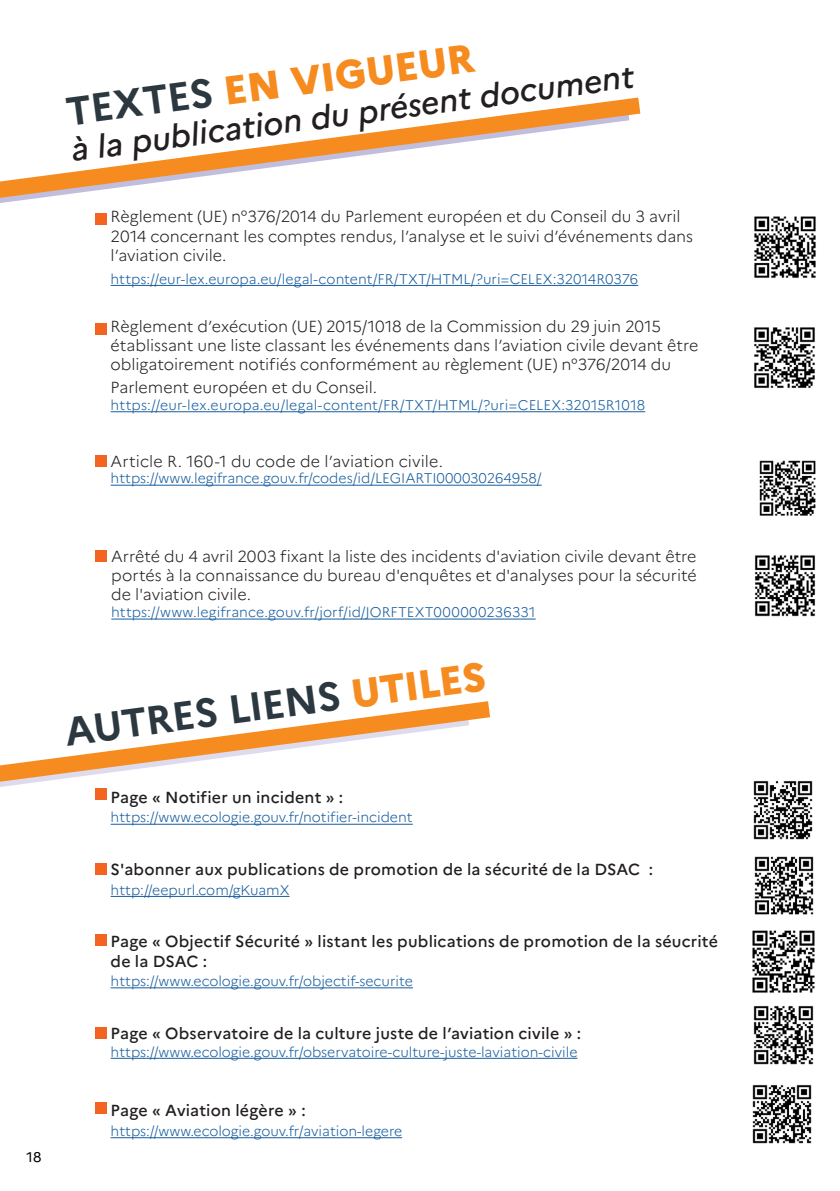
<style>
.page{position:relative;width:840px;height:1191px;background:#fff}
.page>*{position:absolute;margin:0;border:0;box-sizing:border-box;transform-origin:0 0}
.t1{font:700 40px "Marianne";color:#2c3840}
.t2{font:800 40px "Marianne";color:#f68b1f}
.t3{font:italic 500 32px "Marianne";color:#231f20}
.texte{font:300 16px/19.2px "Marianne";color:#231f20}
.t4{font:500 16px/20px "Marianne";letter-spacing:.01em;color:#231f20}
.texte-2{font:300 14px "Marianne";color:#175d9e}
.t5{font:14px "Marianne";color:#000001}
.s1{font-weight:700;color:#2c3840}
.s2{font-weight:800;color:#f68b1f}
</style>
<div class="page">
<svg style="left:0;top:98px;width:640px;height:100px"></svg>
<svg style="left:0;top:701px;width:490px;height:86px"></svg>
<hr style="left:110px;top:285px;width:528px;height:1px;background:#175d9e">
<img style="left:754px;top:216px;width:62px;height:62px">
<img style="left:754px;top:327px;width:61px;height:61px">
<hr style="left:110px;top:411px;width:535px;height:1px;background:#175d9e">
<img style="left:759px;top:460px;width:57px;height:56px">
<hr style="left:110px;top:485px;width:431px;height:1px;background:#175d9e">
<div style="left:95px;top:213px;width:11px;height:12px;background:#f36421"></div>
<div style="left:95px;top:323px;width:11px;height:11px;background:#f36421"></div>
<div style="left:95px;top:455px;width:11px;height:11px;background:#f36421"></div>
<hr style="left:110px;top:824px;width:302px;height:1px;background:#175d9e">
<img style="left:753px;top:781px;width:60px;height:59px">
<div style="left:96px;top:788px;width:11px;height:12px;background:#f36421"></div>
<hr style="left:110px;top:1137px;width:292px;height:1px;background:#175d9e">
<img style="left:752px;top:1085px;width:60px;height:59px">
<div style="left:95px;top:1102px;width:11px;height:11px;background:#f36421"></div>
<hr style="left:111px;top:618px;width:424px;height:1px;background:#175d9e">
<div style="left:95px;top:550px;width:11px;height:12px;background:#f36421"></div>
<img style="left:754px;top:555px;width:62px;height:62px">
<hr style="left:110px;top:896px;width:179px;height:1px;background:#175d9e">
<div style="left:96px;top:863px;width:11px;height:11px;background:#f36421"></div>
<hr style="left:110px;top:1058px;width:467px;height:1px;background:#175d9e">
<img style="left:752px;top:930px;width:63px;height:135px">
<div style="left:96px;top:1027px;width:11px;height:11px;background:#f36421"></div>
<hr style="left:110px;top:987px;width:303px;height:1px;background:#175d9e">
<div style="left:96px;top:934px;width:11px;height:12px;background:#f36421"></div>
<img style="left:754px;top:856px;width:60px;height:59px">
<p class="t2" style="left:63px;top:85px;width:412px;rotate:-7deg"><span class="s1">TEXTES</span> EN VIGUEUR</p>
<p class="t3" style="left:69px;top:128px;width:568px;rotate:-7deg">à la publication du présent document</p>
<p class="texte" style="left:110px;top:207px;width:583px">Règlement (UE) n°376/2014 du Parlement européen et du Conseil du 3 avril<br>2014 concernant les comptes rendus, l’analyse et le suivi d’événements dans l’aviation civile.</p>
<p class="texte-2" style="left:110px;top:270px;width:529px">https://eur-lex.europa.eu/legal-content/FR/TXT/HTML/?uri=CELEX:32014R0376</p>
<p class="texte" style="left:110px;top:316px;width:589px">Règlement d’exécution (UE) 2015/1018 de la Commission du 29 juin 2015 établissant une liste classant les événements dans l’aviation civile devant être obligatoirement notifiés conformément au règlement (UE) n°376/2014 du</p>
<p class="texte" style="left:110px;top:378px;width:268px">Parlement européen et du Conseil.</p>
<p class="texte-2" style="left:110px;top:396px;width:536px">https://eur-lex.europa.eu/legal-content/FR/TXT/HTML/?uri=CELEX:32015R1018</p>
<p class="texte" style="left:110px;top:451px;width:334px">Article R. 160-1 du code de l’aviation civile.</p>
<p class="texte-2" style="left:110px;top:470px;width:432px">https://www.legifrance.gouv.fr/codes/id/LEGIARTI000030264958/</p>
<p class="t5" style="left:27px;top:1148px;width:16px">18</p>
<p class="texte" style="left:111px;top:547px;width:586px;text-align:justify">Arrêté du 4 avril 2003 fixant la liste des incidents d'aviation civile devant être portés à la connaissance du bureau d'enquêtes et d'analyses pour la sécurité de l'aviation civile.</p>
<p class="texte-2" style="left:111px;top:604px;width:425px">https://www.legifrance.gouv.fr/jorf/id/JORFTEXT000000236331</p>
<p class="t1" style="left:62px;top:706px;width:425px;rotate:-7deg">AUTRES LIENS <span class="s2">UTILES</span></p>
<p class="t4" style="left:110px;top:787px;width:234px">Page « Notifier un incident » :</p>
<p class="texte-2" style="left:110px;top:809px;width:303px">https://www.ecologie.gouv.fr/notifier-incident</p>
<p class="t4" style="left:110px;top:859px;width:543px">S'abonner aux publications de promotion de la sécurité de la DSAC :</p>
<p class="texte-2" style="left:110px;top:881px;width:180px">http://eepurl.com/gKuamX</p>
<p class="t4" style="left:110px;top:931px;width:608px">Page « Objectif Sécurité » listant les publications de promotion de la séucrité de la DSAC :</p>
<p class="texte-2" style="left:110px;top:972px;width:304px">https://www.ecologie.gouv.fr/objectif-securite</p>
<p class="t4" style="left:110px;top:1022px;width:471px">Page « Observatoire de la culture juste de l’aviation civile » :</p>
<p class="texte-2" style="left:110px;top:1043px;width:468px">https://www.ecologie.gouv.fr/observatoire-culture-juste-laviation-civile</p>
<p class="t4" style="left:110px;top:1100px;width:196px">Page « Aviation légère » :</p>
<p class="texte-2" style="left:110px;top:1122px;width:293px">https://www.ecologie.gouv.fr/aviation-legere</p>
</div>
